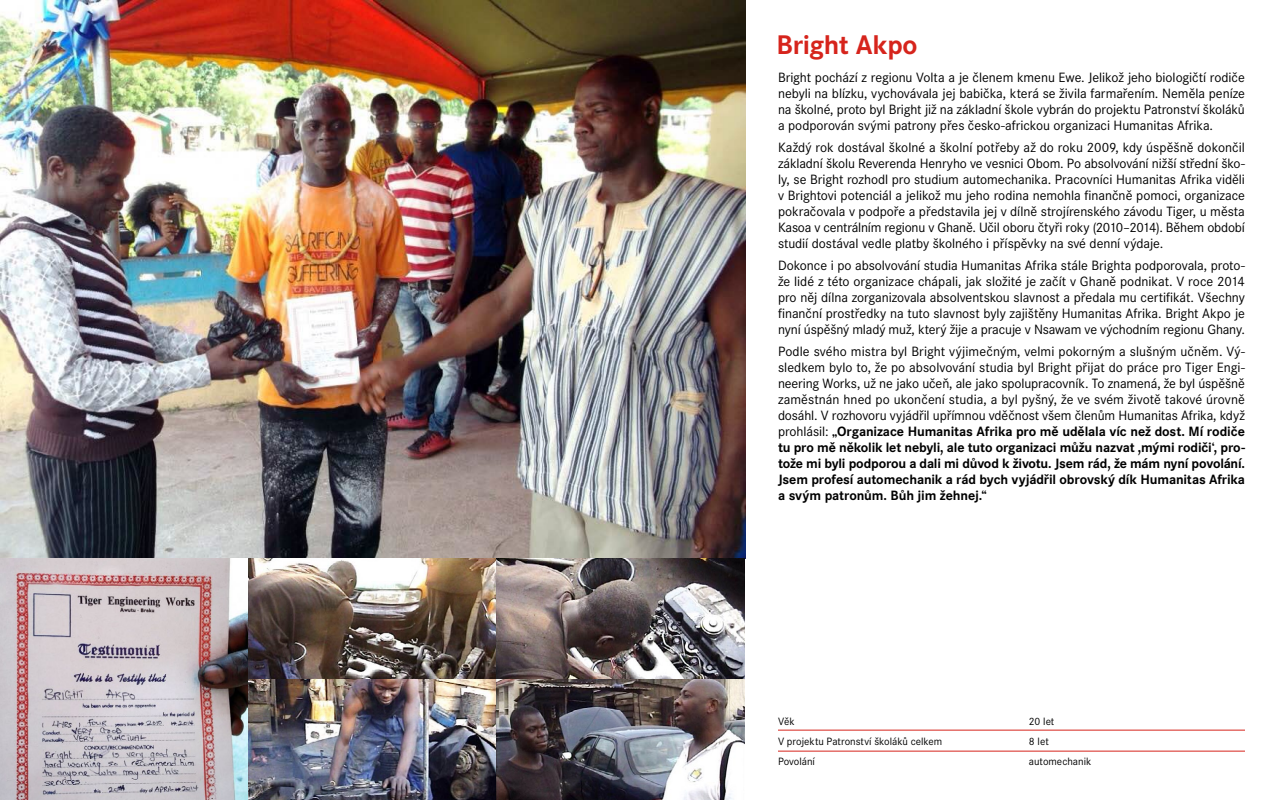
<style>
.page{position:relative;width:1280px;height:800px;background:#fff}
.page>*{position:absolute;margin:0;border:0;box-sizing:border-box;transform-origin:0 0}
.t1{font:700 28px "Corporate STOT";letter-spacing:-.01em;color:#d6241c}
.t2{font:14px/16px "Corporate STOT";letter-spacing:-.005em;color:#000;text-align:justify}
.t3{font:11px "Corporate STOT";color:#000}
.s1{font-weight:700}
</style>
<div class="page">
<img style="left:0;top:0;width:745px;height:800px">
<hr style="left:778px;top:730px;width:467px;height:1px;background:#d6241c">
<hr style="left:778px;top:751px;width:467px;height:1px;background:#d6241c">
<h1 class="t1" style="left:776px;top:28px;width:143px">Bright Akpo</h1>
<p class="t2" style="left:778px;top:70px;width:468px">Bright pochází z regionu Volta a je členem kmenu Ewe. Jelikož jeho biologičtí rodiče nebyli na blízku, vychovávala jej babička, která se živila farmařením. Neměla peníze na školné, proto byl Bright již na základní škole vybrán do projektu Patronství školáků a podporován svými patrony přes česko-africkou organizaci Humanitas Afrika.</p>
<p class="t2" style="left:778px;top:140px;width:468px">Každý rok dostával školné a školní potřeby až do roku 2009, kdy úspěšně dokončil základní školu Reverenda Henryho ve vesnici Obom. Po absolvování nižší střední ško&shy;ly, se Bright rozhodl pro studium automechanika. Pracovníci Humanitas Afrika viděli v Brightovi potenciál a jelikož mu jeho rodina nemohla finančně pomoci, organizace pokračovala v podpoře a představila jej v dílně strojírenského závodu Tiger, u města Kasoa v centrálním regionu v Ghaně. Učil oboru čtyři roky (2010–2014). Během období studií dostával vedle platby školného i příspěvky na své denní výdaje.</p>
<p class="t2" style="left:778px;top:258px;width:469px">Dokonce i po absolvování studia Humanitas Afrika stále Brighta podporovala, proto&shy;že lidé z této organizace chápali, jak složité je začít v Ghaně podnikat. V roce 2014 pro něj dílna zorganizovala absolventskou slavnost a předala mu certifikát. Všechny finanční prostředky na tuto slavnost byly zajištěny Humanitas Afrika. Bright Akpo je nyní úspěšný mladý muž, který žije a pracuje v Nsawam ve východním regionu Ghany.</p>
<p class="t2" style="left:778px;top:344px;width:469px">Podle svého mistra byl Bright výjimečným, velmi pokorným a slušným učněm. Vý&shy;sledkem bylo to, že po absolvování studia byl Bright přijat do práce pro Tiger Engi&shy;neering Works, už ne jako učeň, ale jako spolupracovník. To znamená, že byl úspěšně zaměstnán hned po ukončení studia, a byl pyšný, že ve svém životě takové úrovně dosáhl. V rozhovoru vyjádřil upřímnou vděčnost všem členům Humanitas Afrika, když prohlásil: <span class="s1">„Organizace Humanitas Afrika pro mě udělala víc než dost. Mí rodiče tu pro mě několik let nebyli, ale tuto organizaci můžu nazvat ,mými rodiči‘, pro&shy;tože mi byli podporou a dali mi důvod k životu. Jsem rád, že mám nyní povolání.<br>Jsem profesí automechanik a rád bych vyjádřil obrovský dík Humanitas Afrika a svým patronům. Bůh jim žehnej.“</span></p>
<p class="t3" style="left:778px;top:715px;width:18px">Věk</p>
<p class="t3" style="left:1029px;top:715px;width:27px">20 let</p>
<p class="t3" style="left:778px;top:735px;width:166px">V projektu Patronství školáků celkem</p>
<p class="t3" style="left:1029px;top:735px;width:21px">8 let</p>
<p class="t3" style="left:778px;top:755px;width:39px">Povolání</p>
<p class="t3" style="left:1029px;top:755px;width:64px">automechanik</p>
</div>
